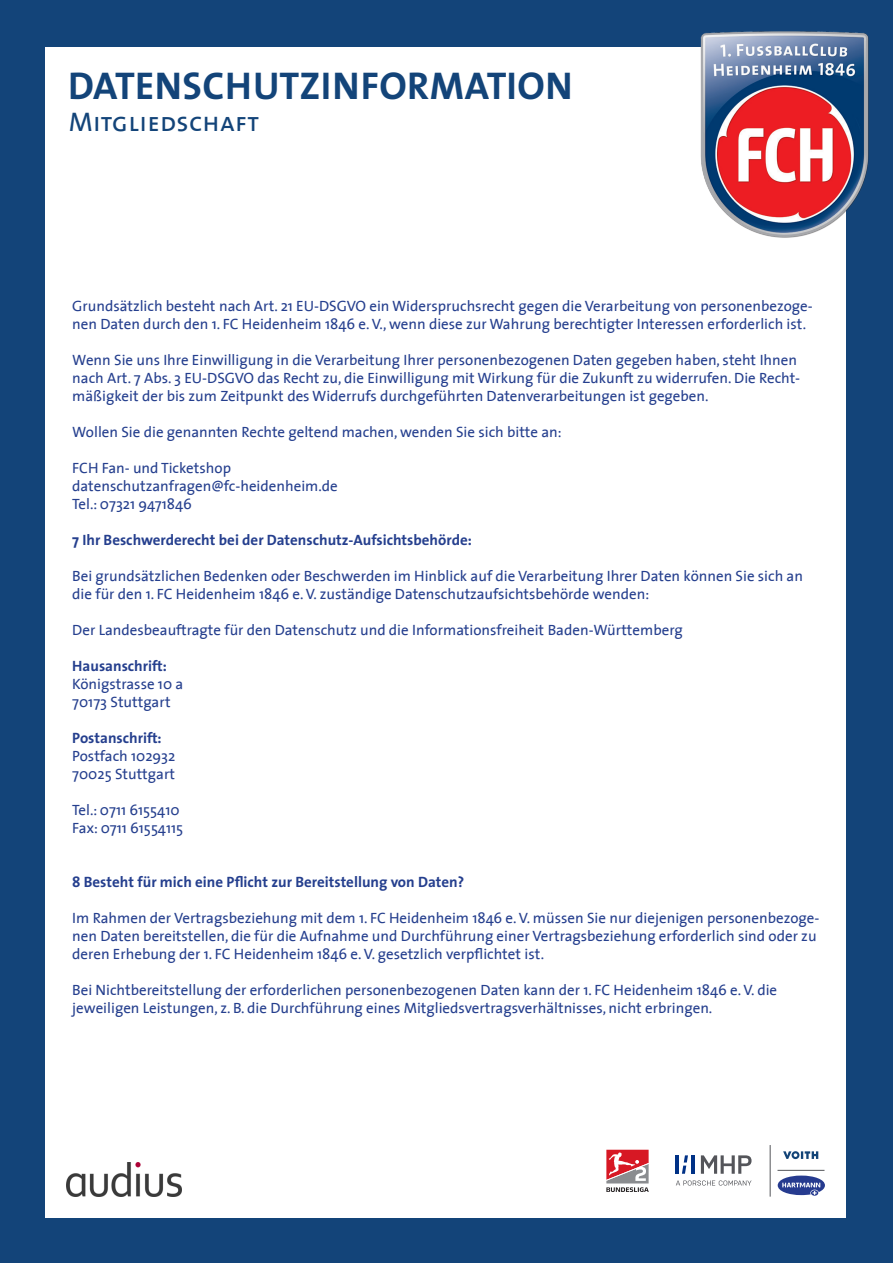
<style>
.page{position:relative;width:893px;height:1263px;background:#134479}
.page>*{position:absolute;margin:0;border:0;box-sizing:border-box;transform-origin:0 0}
.t1{font:38.85px "The Sans Bold Caps";letter-spacing:.01em;color:#134479}
.t2{font:27px "The Sans Caps";letter-spacing:.01em;color:#134479}
.t3{font:15px/18px "The Sans";color:#253f8e}
.t4{font:700 15px "The Sans";color:#253f8e}
</style>
<div class="page">
<div style="left:45px;top:47px;width:801px;height:1171px;background:#fff"></div>
<img style="left:700px;top:31px;width:169px;height:207px">
<svg style="left:606px;top:1150px;width:43px;height:42px"></svg>
<hr style="left:770px;top:1145px;width:1px;height:51px;background:#54555a">
<hr style="left:777px;top:1170px;width:47px;height:1px;background:#54555a">
<svg style="left:783px;top:1151px;width:35px;height:8px"></svg>
<svg style="left:778px;top:1175px;width:47px;height:20px"></svg>
<hr style="left:676px;top:1155px;width:3px;height:19px;background:#003186">
<hr style="left:691px;top:1155px;width:3px;height:19px;background:#003186">
<svg style="left:682px;top:1155px;width:6px;height:19px"></svg>
<svg style="left:676px;top:1180px;width:75px;height:5px"></svg>
<svg style="left:701px;top:1155px;width:50px;height:19px"></svg>
<img style="left:66px;top:1163px;width:115px;height:33px">
<h1 class="t1" style="left:68px;top:54px;width:506px">DATENSCHUTZINFORMATION</h1>
<h2 class="t2" style="left:69px;top:99px;width:192px">Mitgliedschaft</h2>
<p class="t3" style="left:72px;top:296px;width:742px">Grundsätzlich besteht nach Art. 21 EU-DSGVO ein Widerspruchsrecht gegen die Verarbeitung von personenbezoge&shy;nen Daten durch den 1. FC Heidenheim 1846 e. V., wenn diese zur Wahrung berechtigter Interessen erforderlich ist.</p>
<p class="t3" style="left:72px;top:350px;width:729px">Wenn Sie uns Ihre Einwilligung in die Verarbeitung Ihrer personenbezogenen Daten gegeben haben, steht Ihnen nach Art. 7 Abs. 3 EU-DSGVO das Recht zu, die Einwilligung mit Wirkung für die Zukunft zu widerrufen. Die Recht&shy;mäßigkeit der bis zum Zeitpunkt des Widerrufs durchgeführten Datenverarbeitungen ist gegeben.</p>
<p class="t3" style="left:72px;top:422px;width:491px">Wollen Sie die genannten Rechte geltend machen, wenden Sie sich bitte an:</p>
<p class="t3" style="left:72px;top:458px;width:160px">FCH Fan- und Ticketshop</p>
<p class="t3" style="left:72px;top:476px;width:267px">datenschutzanfragen@fc-heidenheim.de</p>
<p class="t3" style="left:72px;top:494px;width:121px">Tel.: 07321 9471846</p>
<p class="t4" style="left:72px;top:527px;width:401px">7 Ihr Beschwerderecht bei der Datenschutz-Aufsichtsbehörde:</p>
<p class="t3" style="left:72px;top:566px;width:732px">Bei grundsätzlichen Bedenken oder Beschwerden im Hinblick auf die Verarbeitung Ihrer Daten können Sie sich an die für den 1. FC Heidenheim 1846 e. V. zuständige Datenschutzaufsichtsbehörde wenden:</p>
<p class="t3" style="left:72px;top:620px;width:612px">Der Landesbeauftragte für den Datenschutz und die Informationsfreiheit Baden-Württemberg</p>
<p class="t4" style="left:72px;top:653px;width:96px">Hausanschrift:</p>
<p class="t3" style="left:72px;top:674px;width:112px">Königstrasse 10 a</p>
<p class="t3" style="left:72px;top:692px;width:100px">70173 Stuttgart</p>
<p class="t4" style="left:72px;top:725px;width:91px">Postanschrift:</p>
<p class="t3" style="left:72px;top:746px;width:105px">Postfach 102932</p>
<p class="t3" style="left:72px;top:764px;width:104px">70025 Stuttgart</p>
<p class="t3" style="left:72px;top:800px;width:109px">Tel.: 0711 6155410</p>
<p class="t3" style="left:72px;top:818px;width:112px">Fax: 0711 61554115</p>
<p class="t4" style="left:72px;top:869px;width:393px">8 Besteht für mich eine Pflicht zur Bereitstellung von Daten?</p>
<p class="t3" style="left:72px;top:908px;width:749px">Im Rahmen der Vertragsbeziehung mit dem 1. FC Heidenheim 1846 e. V. müssen Sie nur diejenigen personenbezoge&shy;nen Daten bereitstellen, die für die Aufnahme und Durchführung einer Vertragsbeziehung erforderlich sind oder zu deren Erhebung der 1. FC Heidenheim 1846 e. V. gesetzlich verpflichtet ist.</p>
<p class="t3" style="left:72px;top:980px;width:706px">Bei Nichtbereitstellung der erforderlichen personenbezogenen Daten kann der 1. FC Heidenheim 1846 e. V. die jeweiligen Leistungen, z. B. die Durchführung eines Mitgliedsvertragsverhältnisses, nicht erbringen.</p>
</div>
